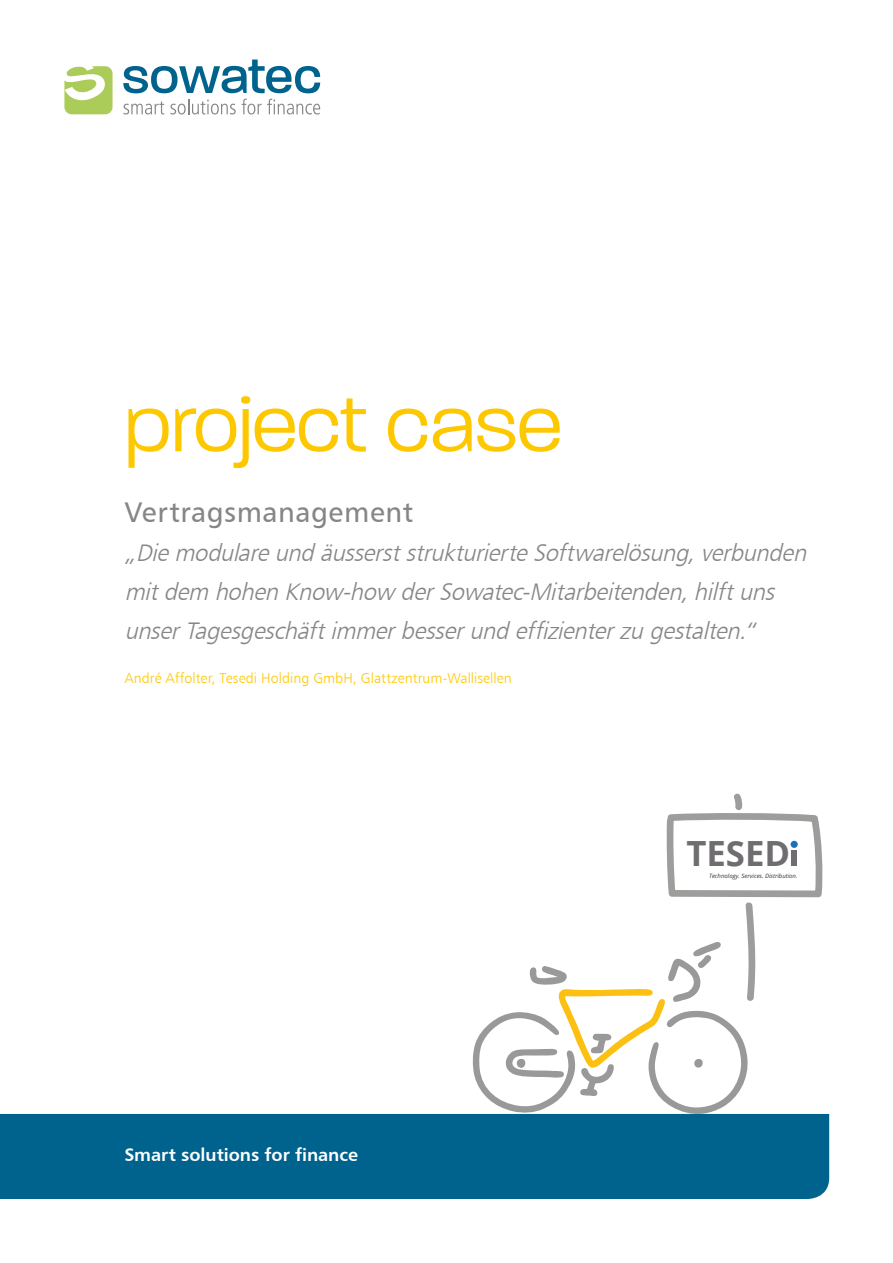
<style>
.page{position:relative;width:893px;height:1263px;background:#fff}
.page>*{position:absolute;margin:0;border:0;box-sizing:border-box;transform-origin:0 0}
.t1{font:300 82.5px "Paralucent";color:#fec800}
.t2{font:700 34.65px "Open Sans";color:#6f6d70}
.t3{font:28.5px "Humanist 777 BT Roman B";letter-spacing:.02em;color:#878686}
.t4{font:italic 24px/39px "Humanist 777 BT Light B";color:#878686}
.t5{font:18px "Humanist 777 BT Bold B";letter-spacing:-.005em;color:#fff}
.t6{font:14.25px "Humanist 777 BT Light B";letter-spacing:.005em;color:#fec800}
.t7{font:italic 6px "Open Sans";color:#343434}
</style>
<div class="page">
<svg style="left:123px;top:60px;width:197px;height:54px"></svg>
<div style="left:64px;top:66px;width:49px;height:48px;background:#abcc58;border-radius:7px"></div>
<svg style="left:64px;top:66px;width:43px;height:37px"></svg>
<svg style="left:472px;top:793px;width:351px;height:321px"></svg>
<div style="left:792px;top:850px;width:5px;height:15px;background:#6f6d70"></div>
<div style="left:791px;top:841px;width:7px;height:7px;background:#1971b9;border-radius:50%"></div>
<div style="left:1px;top:1114px;width:828px;height:85px;background:#00638e"></div>
<svg style="left:0;top:1114px;width:1px;height:85px"></svg>
<h1 class="t1" style="left:124px;top:377px;width:439px">project case</h1>
<p class="t3" style="left:124px;top:494px;width:290px">Vertragsmanagement</p>
<p class="t4" style="left:124px;top:532px;width:690px">„Diemodulareund äusserststrukturierteSoftwarelösung,verbunden mitdem hohen Know-how derSowatec-Mitarbeitenden,hilftuns unserTagesgeschäftimmerbesserund effizienterzu gestalten.“</p>
<p class="t6" style="left:124px;top:669px;width:389px">André Affolter, Tesedi Holding GmbH, Glattzentrum-Wallisellen</p>
<p class="t5" style="left:124px;top:1143px;width:235px">Smart solutions for finance</p>
<h2 class="t2" style="left:686px;top:828px;width:105px">TESED</h2>
<p class="t7" style="left:709px;top:872px;width:90px">Technology. Services. Distribution.</p>
</div>
